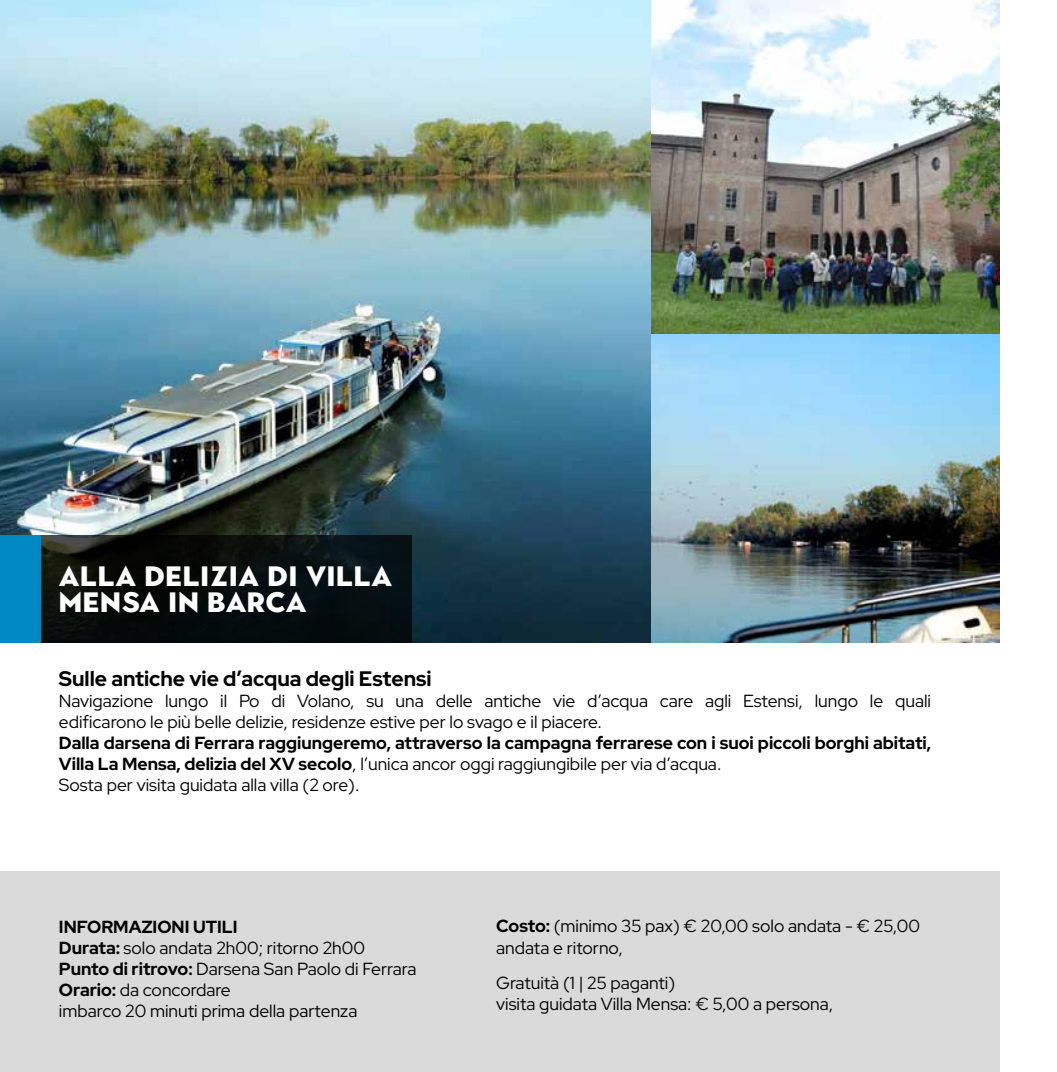
<style>
.page{position:relative;width:1057px;height:1072px;background:#fff}
.page>*{position:absolute;margin:0;border:0;box-sizing:border-box;transform-origin:0 0}
.t1{font:900 28px/26.2px "Town 10 Display";letter-spacing:.02em;color:#fff}
.t2{font:700 21px "Red Hat Display";color:#000}
.t3{font:17.5px/21px "Red Hat Display";color:#000}
.t4{font:700 17.5px/21px "Red Hat Display";color:#000}
.s1{font-weight:400}
.s2{font-weight:700}
</style>
<div class="page">
<div style="left:0;top:871px;width:1000px;height:200px;background:#dadada"></div>
<img style="left:0;top:0;width:1000px;height:642px">
<svg style="left:40px;top:535px;width:372px;height:107px;background:#080f0f"></svg>
<div style="left:0;top:535px;width:40px;height:107px;background:#0088c2"></div>
<h1 class="t1" style="left:59px;top:564px;width:335px">ALLA DELIZIA DI VILLA<br>MENSA IN BARCA</h1>
<p class="t2" style="left:59px;top:665px;width:374px">Sulle antiche vie d’acqua degli Estensi</p>
<p class="t3" style="left:59px;top:690px;width:873px">Navigazione lungo il Po di Volano, su una delle antiche vie d’acqua care agli Estensi, lungo le quali edificarono le più belle delizie, residenze estive per lo svago e il piacere.</p>
<p class="t4" style="left:59px;top:732px;width:873px">Dalla darsena di Ferrara raggiungeremo, attraverso la campagna ferrarese con i suoi piccoli borghi abitati,<br>Villa La Mensa, delizia del XV secolo<span class="s1">, l’unica ancor oggi raggiungibile per via d’acqua.<br>Sosta per visita guidata alla villa (2 ore).</span></p>
<p class="t3" style="left:59px;top:915px;width:359px"><span class="s2">INFORMAZIONI UTILI<br>Durata:</span> solo andata 2h00; ritorno 2h00<br><span class="s2">Punto di ritrovo:</span> Darsena San Paolo di Ferrara <span class="s2">Orario:</span> da concordare<br>imbarco 20 minuti prima della partenza</p>
<p class="t3" style="left:496px;top:915px;width:425px"><span class="s2">Costo:</span> (minimo 35 pax) € 20,00 solo andata - € 25,00 andata e ritorno,</p>
<p class="t3" style="left:496px;top:972px;width:338px">Gratuità (1 | 25 paganti)<br>visita guidata Villa Mensa: € 5,00 a persona,</p>
</div>
